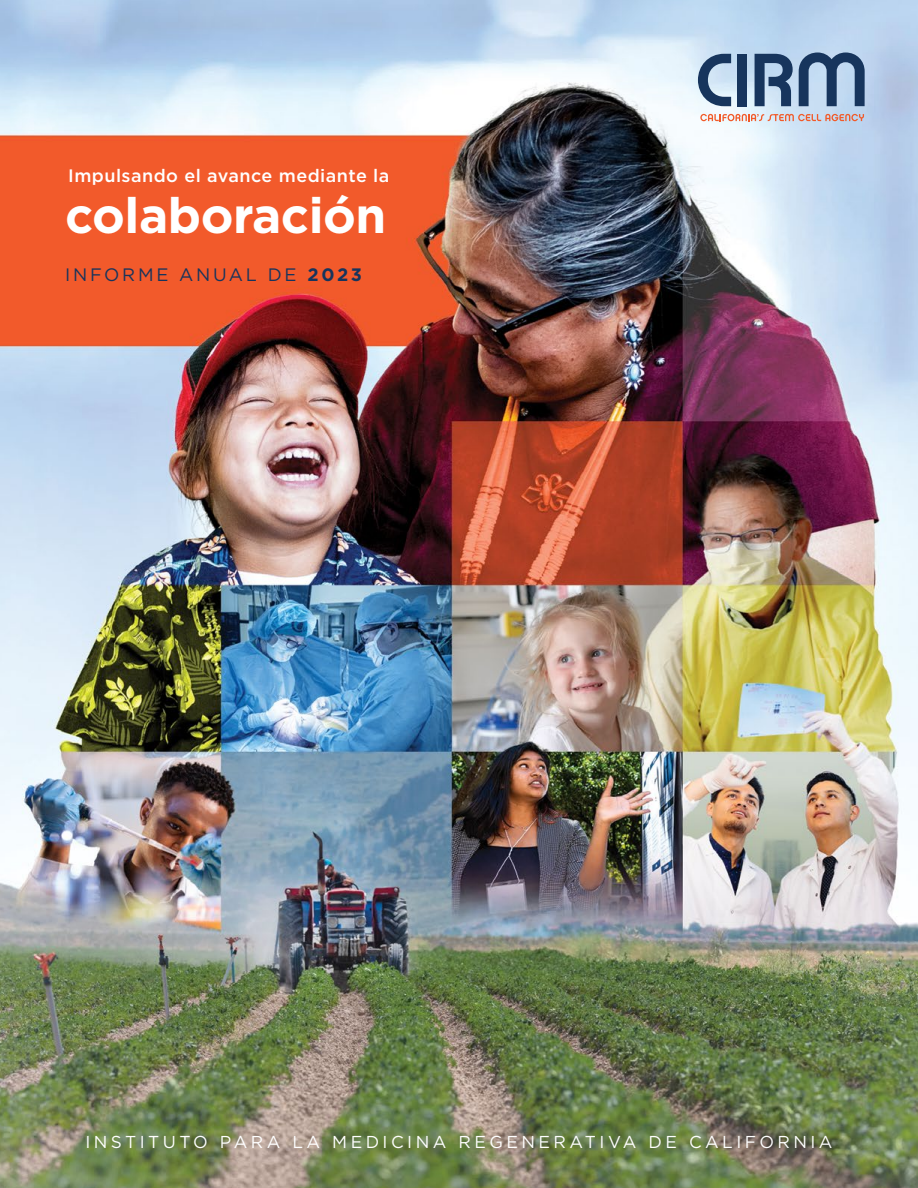
<style>
.page{position:relative;width:918px;height:1188px;background:#fff}
.page>*{position:absolute;margin:0;border:0;box-sizing:border-box;transform-origin:0 0}
.t1{font:700 49.5px "Gotham";letter-spacing:-.01em;color:#fff}
.t2{font:500 18px "Gotham";letter-spacing:.025em;color:#fff}
.t3{font:18px "Gotham";letter-spacing:.15em;color:#17345c}
.t4{font:17.25px "Gotham";letter-spacing:.2em;color:#fff}
.s1{font-weight:700}
</style>
<div class="page">
<img style="left:0;top:0;width:918px;height:1188px">
<svg style="left:700px;top:114px;width:164px;height:7px"></svg>
<svg style="left:698px;top:54px;width:33px;height:52px"></svg>
<div style="left:737px;top:54px;width:10px;height:52px;background:#17355d"></div>
<svg style="left:755px;top:54px;width:38px;height:52px"></svg>
<svg style="left:799px;top:52px;width:66px;height:54px"></svg>
<h1 class="t2" style="left:68px;top:164px;width:323px">Impulsando el avance mediante la</h1>
<h1 class="t1" style="left:65px;top:183px;width:323px">colaboración</h1>
<p class="t3" style="left:65px;top:264px;width:298px">INFORME ANUAL DE <span class="s1">2023</span></p>
<p class="t4" style="left:85px;top:1131px;width:749px">INSTITUTO PARA LA MEDICINA REGENERATIVA DE CALIFORNIA</p>
</div>
